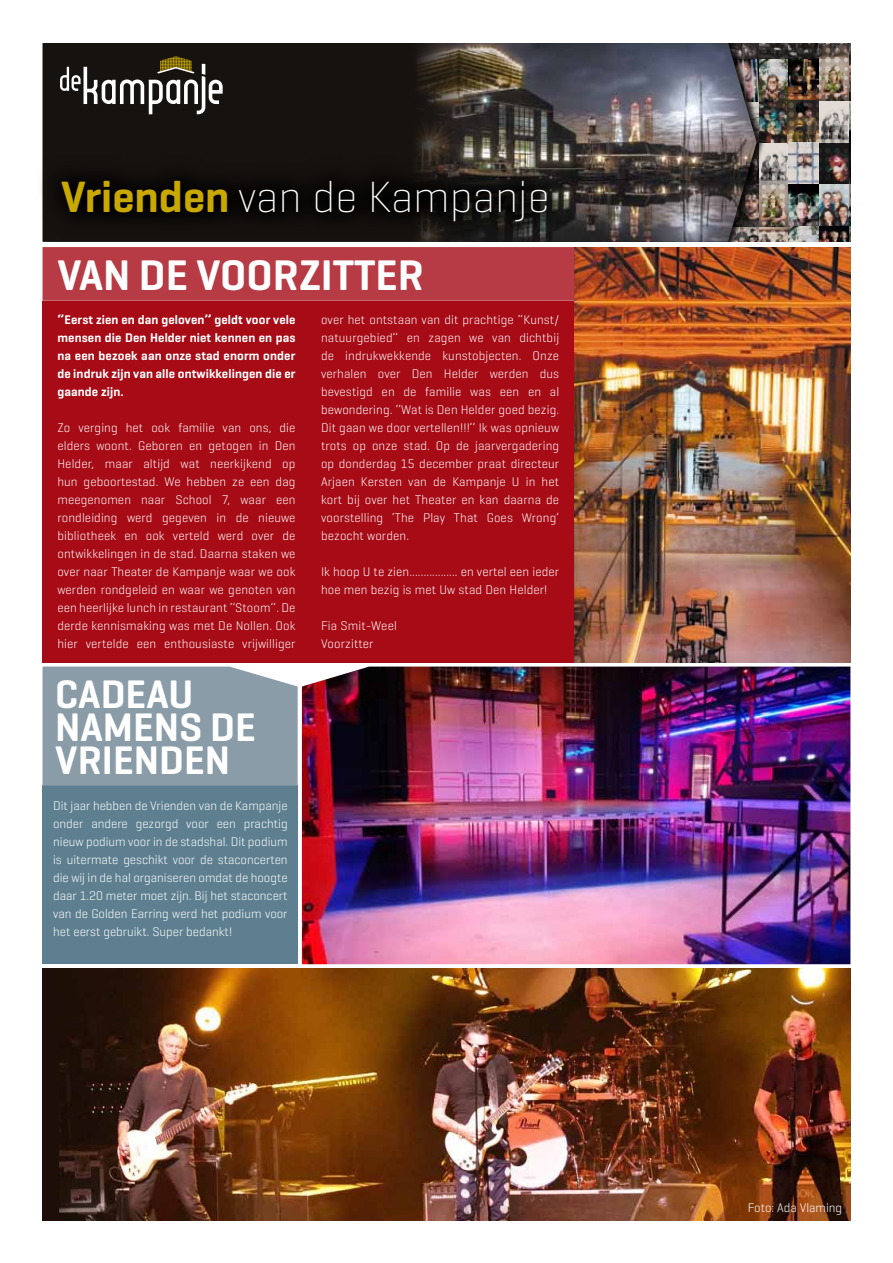
<style>
.page{position:relative;width:893px;height:1263px;background:#fff}
.page>*{position:absolute;margin:0;border:0;box-sizing:border-box;transform-origin:0 0}
.t1{font:200 44.55px "Geogrotesque";color:#fff}
.t2{font:600 43.5px "Geogrotesque";color:#fff}
.t3{font:600 40.5px/33px "Geogrotesque";color:#fff}
.t4{font:300 12.75px/18px "Geogrotesque";letter-spacing:.01em;color:#fff;text-align:justify}
.t5{font:600 12.75px/18px "Geogrotesque";letter-spacing:.01em;color:#fff;text-align:justify}
.s1{font-weight:600;color:#c9a800}
</style>
<div class="page">
<img style="left:574px;top:247px;width:276px;height:415px">
<img style="left:43px;top:969px;width:807px;height:251px">
<img style="left:765px;top:43px;width:85px;height:199px">
<div style="left:43px;top:43px;width:367px;height:107px;background:#16120f"></div>
<img style="left:410px;top:43px;width:347px;height:199px">
<svg style="left:60px;top:56px;width:163px;height:58px"></svg>
<svg style="left:42px;top:150px;width:528px;height:92px;background:#171512"></svg>
<div style="left:43px;top:301px;width:531px;height:361px;background:#a60b16"></div>
<img style="left:302px;top:666px;width:548px;height:298px">
<div style="left:43px;top:247px;width:531px;height:54px;background:#b73b44"></div>
<div style="left:43px;top:786px;width:255px;height:178px;background:#5d7f8f"></div>
<div style="left:43px;top:666px;width:255px;height:120px;background:#8a9ca8"></div>
<h1 class="t1" style="left:61px;top:169px;width:490px"><span class="s1">Vrienden</span> van de Kampanje</h1>
<h2 class="t2" style="left:57px;top:248px;width:368px">Van de voorzitter</h2>
<p class="t5" style="left:57px;top:311px;width:240px">‘’Eerst zien en dan geloven’’ geldt voor vele mensen die Den Helder niet kennen en pas na een bezoek aan onze stad enorm onder de indruk zijn van alle ontwikkelingen die er gaande zijn.</p>
<p class="t4" style="left:57px;top:418px;width:240px">Zo verging het ook familie van ons, die elders woont. Geboren en getogen in Den Helder, maar altijd wat neerkijkend op hun geboortestad. We hebben ze een dag meegenomen naar School 7, waar een rondleiding werd gegeven in de nieuwe bibliotheek en ook verteld werd over de ontwikkelingen in de stad. Daarna staken we over naar Theater de Kampanje waar we ook werden rondgeleid en waar we genoten van een heerlijke lunch in restaurant ‘’Stoom’’. De derde kennismaking was met De Nollen. Ook hier vertelde een enthousiaste vrijwilliger</p>
<h3 class="t3" style="left:55px;top:677px;width:177px">Cadeau namens de<br>Vrienden</h3>
<p class="t4" style="left:53px;top:796px;width:236px">Dit jaar hebben de Vrienden van de Kampanje onder andere gezorgd voor een prachtig nieuw podium voor in de stadshal. Dit podium is uitermate geschikt voor de staconcerten die wij in de hal organiseren omdat de hoogte daar 1.20 meter moet zijn. Bij het staconcert van de Golden Earring werd het podium voor het eerst gebruikt. Super bedankt!</p>
<p class="t4" style="left:321px;top:310px;width:240px">over het ontstaan van dit prachtige ‘’Kunst/ natuurgebied’’ en zagen we van dichtbij de indrukwekkende kunstobjecten. Onze verhalen over Den Helder werden dus bevestigd en de familie was een en al bewondering. ‘’Wat is Den Helder goed bezig.<br>Dit gaan we door vertellen!!!’’ Ik was opnieuw trots op onze stad. Op de jaarvergadering op donderdag 15 december praat directeur Arjaen Kersten van de Kampanje U in het kort bij over het Theater en kan daarna de voorstelling ‘The Play That Goes Wrong’ bezocht worden.</p>
<p class="t4" style="left:321px;top:562px;width:240px">Ik hoop U te zien................. en vertel een ieder hoe men bezig is met Uw stad Den Helder!</p>
<p class="t4" style="left:321px;top:616px;width:77px">Fia Smit-Weel<br>Voorzitter</p>
<p class="t4" style="left:748px;top:1198px;width:96px">Foto: Ada Vlaming</p>
</div>
